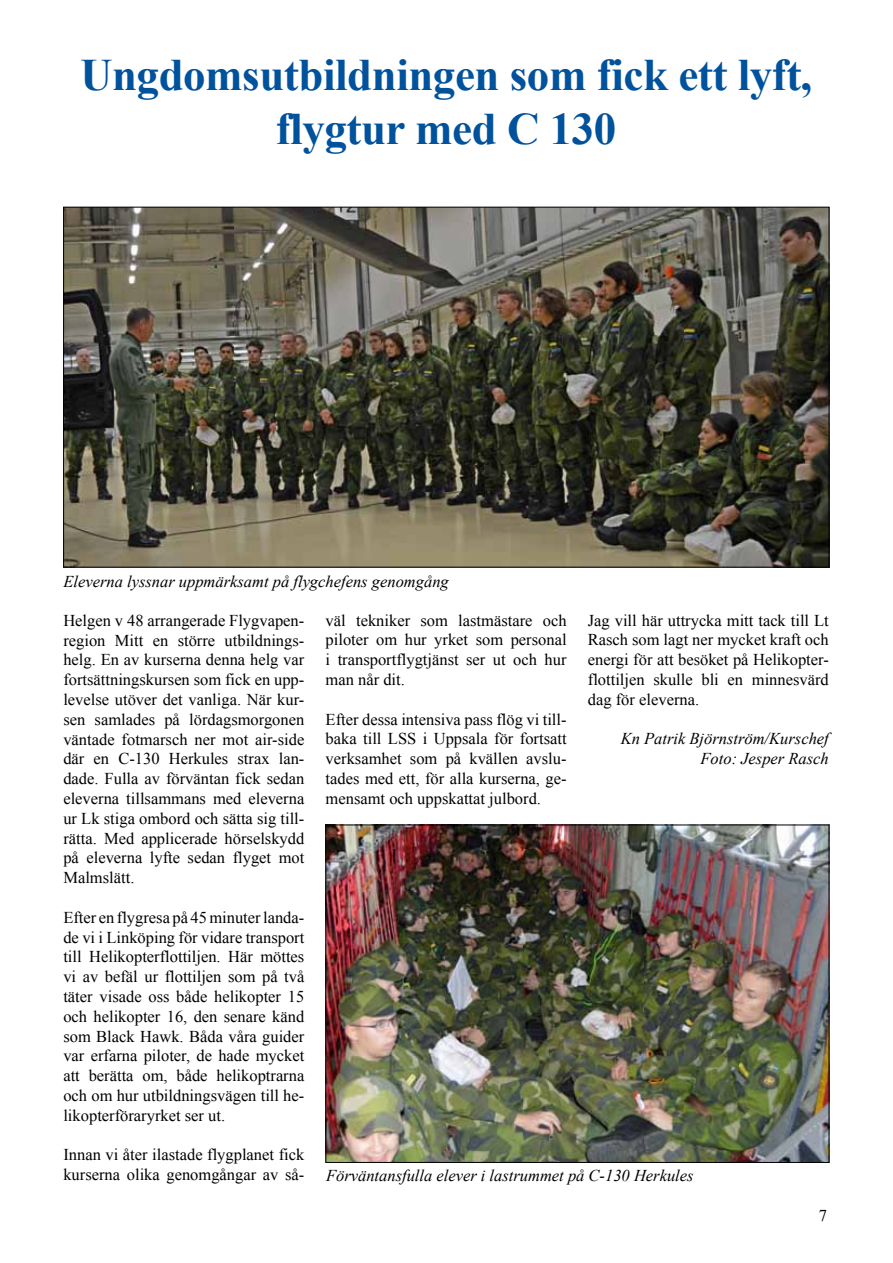
<style>
.page{position:relative;width:893px;height:1263px;background:#fff}
.page>*{position:absolute;margin:0;border:0;box-sizing:border-box;transform-origin:0 0}
.t1{font:700 45px/54px "Times New Roman";letter-spacing:-.01em;color:#00529c;text-align:center}
.t2{font:16.5px/19.8px "Times New Roman";color:#000;text-align:justify}
.t3{font:italic 16.5px/19.8px "Times New Roman";color:#000;text-align:right}
</style>
<div class="page">
<img style="left:65px;top:209px;width:762px;height:356px">
<img style="left:328px;top:827px;width:499px;height:333px">
<h1 class="t1" style="left:80px;top:47px;width:734px">Ungdomsutbildningen som fick ett lyft, flygtur med C 130</h1>
<p class="t3" style="left:63px;top:571px;width:387px">Eleverna lyssnar uppmärksamt på flygchefens genomgång</p>
<p class="t2" style="left:63px;top:610px;width:242px">Helgen v 48 arrangerade Flygvapen&shy;region Mitt en större utbildnings&shy;helg. En av kurserna denna helg var fortsättningskursen som fick en upp&shy;levelse utöver det vanliga. När kur&shy;sen samlades på lördagsmorgonen väntade fotmarsch ner mot air-side där en C-130 Herkules strax lan&shy;dade. Fulla av förväntan fick sedan eleverna tillsammans med eleverna ur Lk stiga ombord och sätta sig till&shy;rätta. Med applicerade hörselskydd på eleverna lyfte sedan flyget mot Malmslätt.</p>
<p class="t2" style="left:63px;top:907px;width:242px">Efter en flygresa på 45 minuter landa&shy;de vi i Linköping för vidare transport till Helikopterflottiljen. Här möttes vi av befäl ur flottiljen som på två täter visade oss både helikopter 15 och helikopter 16, den senare känd som Black Hawk. Båda våra guider var erfarna piloter, de hade mycket att berätta om, både helikoptrarna och om hur utbildningsvägen till he&shy;likopterföraryrket ser ut.</p>
<p class="t2" style="left:63px;top:1145px;width:242px">Innan vi åter ilastade flygplanet fick kurserna olika genomgångar av så-</p>
<p class="t2" style="left:326px;top:610px;width:242px">väl tekniker som lastmästare och piloter om hur yrket som personal i transportflygtjänst ser ut och hur man når dit.</p>
<p class="t2" style="left:326px;top:709px;width:242px">Efter dessa intensiva pass flög vi till&shy;baka till LSS i Uppsala för fortsatt verksamhet som på kvällen avslu&shy;tades med ett, för alla kurserna, ge&shy;mensamt och uppskattat julbord.</p>
<p class="t2" style="left:588px;top:610px;width:242px">Jag vill här uttrycka mitt tack till Lt Rasch som lagt ner mycket kraft och energi för att besöket på Helikopter&shy;flottiljen skulle bli en minnesvärd dag för eleverna.</p>
<p class="t3" style="left:621px;top:728px;width:210px">Kn Patrik Björnström/Kurschef<br>Foto: Jesper Rasch</p>
<p class="t3" style="left:326px;top:1165px;width:369px">Förväntansfulla elever i lastrummet på C-130 Herkules</p>
<p class="t2" style="left:819px;top:1205px;width:10px">7</p>
</div>
